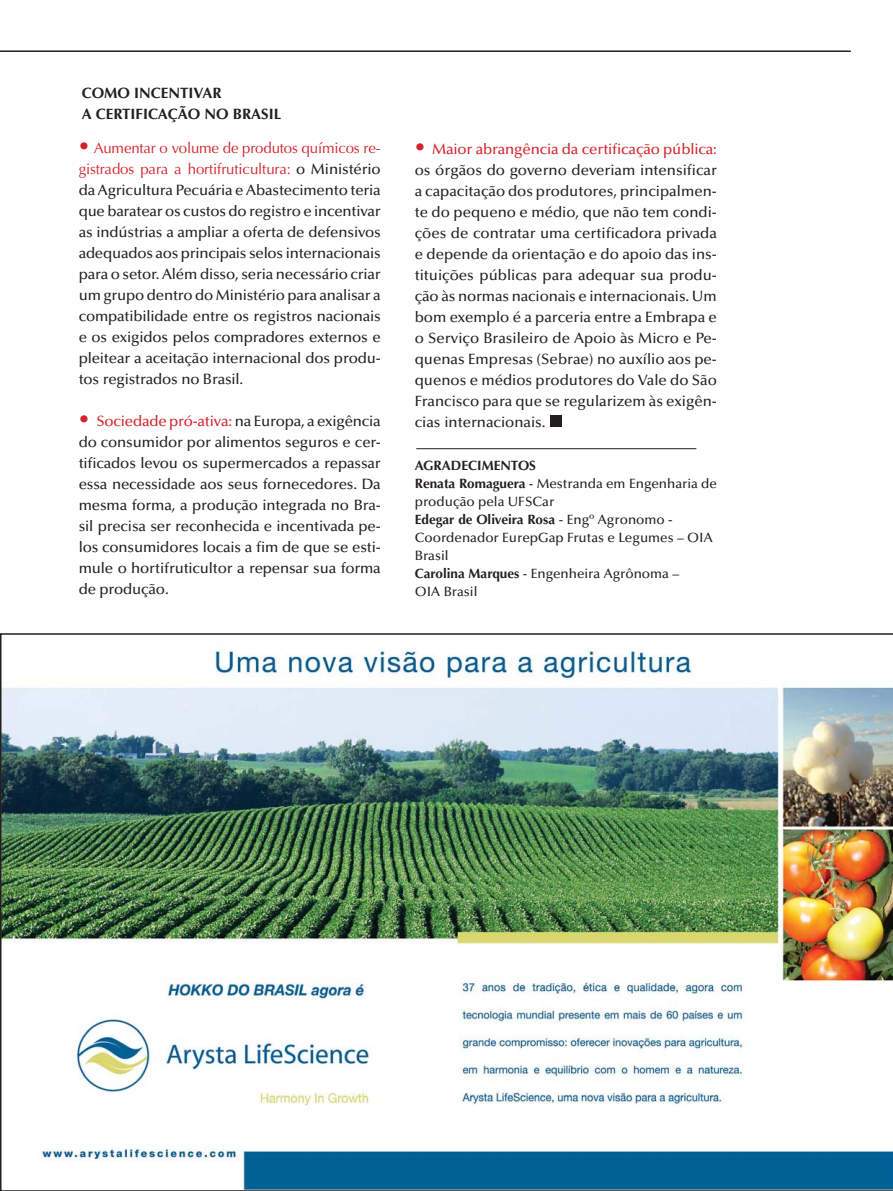
<style>
.page{position:relative;width:893px;height:1191px;background:#fff}
.page>*{position:absolute;margin:0;border:0;box-sizing:border-box;transform-origin:0 0}
.t1{font:500 15px/21px "Optima";letter-spacing:-.01em;color:#231f20;text-align:justify}
.t2{font:700 15px/21px "Optima";color:#231f20}
.t3{font:500 13.5px/18px "Optima";color:#231f20}
.s1{font-size:21px;color:#d2232a}
.s2{font-weight:400;color:#d2232a}
.s3{color:#d2232a}
.s4{font-weight:700}
</style>
<div class="page">
<img style="left:0;top:633px;width:892px;height:558px">
<hr style="left:0;top:50px;width:850px;height:2px;background:#231f20">
<hr style="left:416px;top:448px;width:280px;height:1px;background:#231f20">
<div style="left:550px;top:416px;width:11px;height:11px;background:#231f20"></div>
<p class="t2" style="left:82px;top:84px;width:201px">COMO INCENTIVAR<br>A CERTIFICAÇÃO NO BRASIL</p>
<p class="t1" style="left:79px;top:139px;width:303px"><span class="s1">•</span> <span class="s2">Aumentar o volume de produtos químicos re&shy;gistrados para a hortifruticultura:</span> o Ministério da Agricultura Pecuária e Abastecimento teria que baratear os custos do registro e incentivar as indústrias a ampliar a oferta de defensivos adequados aos principais selos internacionais para o setor. Além disso, seria necessário criar um grupo dentro do Ministério para analisar a compatibilidade entre os registros nacionais e os exigidos pelos compradores externos e pleitear a aceitação internacional dos produ&shy;tos registrados no Brasil.</p>
<p class="t1" style="left:79px;top:412px;width:303px"><span class="s1">•</span> <span class="s3">Sociedade pró-ativa:</span> na Europa, a exigência do consumidor por alimentos seguros e cer&shy;tificados levou os supermercados a repassar essa necessidade aos seus fornecedores. Da mesma forma, a produção integrada no Bra&shy;sil precisa ser reconhecida e incentivada pe&shy;los consumidores locais a fim de que se esti&shy;mule o hortifruticultor a repensar sua forma de produção.</p>
<p class="t1" style="left:415px;top:139px;width:303px"><span class="s1">•</span> <span class="s3">Maior abrangência da certificação pública: </span>os órgãos do governo deveriam intensificar a capacitação dos produtores, principalmen&shy;te do pequeno e médio, que não tem condi&shy;ções de contratar uma certificadora privada e depende da orientação e do apoio das ins&shy;tituições públicas para adequar sua produ&shy;ção às normas nacionais e internacionais. Um bom exemplo é a parceria entre a Embrapa e o Serviço Brasileiro de Apoio às Micro e Pe&shy;quenas Empresas (Sebrae) no auxílio aos pe&shy;quenos e médios produtores do Vale do São Francisco para que se regularizem às exigên&shy;cias internacionais.</p>
<p class="t3" style="left:415px;top:457px;width:304px"><span class="s4">AGRADECIMENTOS<br>Renata Romaguera</span> - Mestranda em Engenharia de produção pela UFSCar<br><span class="s4">Edegar de Oliveira Rosa</span> - Engº Agronomo -<br>Coordenador EurepGap Frutas e Legumes – OIA<br>Brasil<br><span class="s4">Carolina Marques</span> - Engenheira Agrônoma –<br>OIA Brasil</p>
</div>
